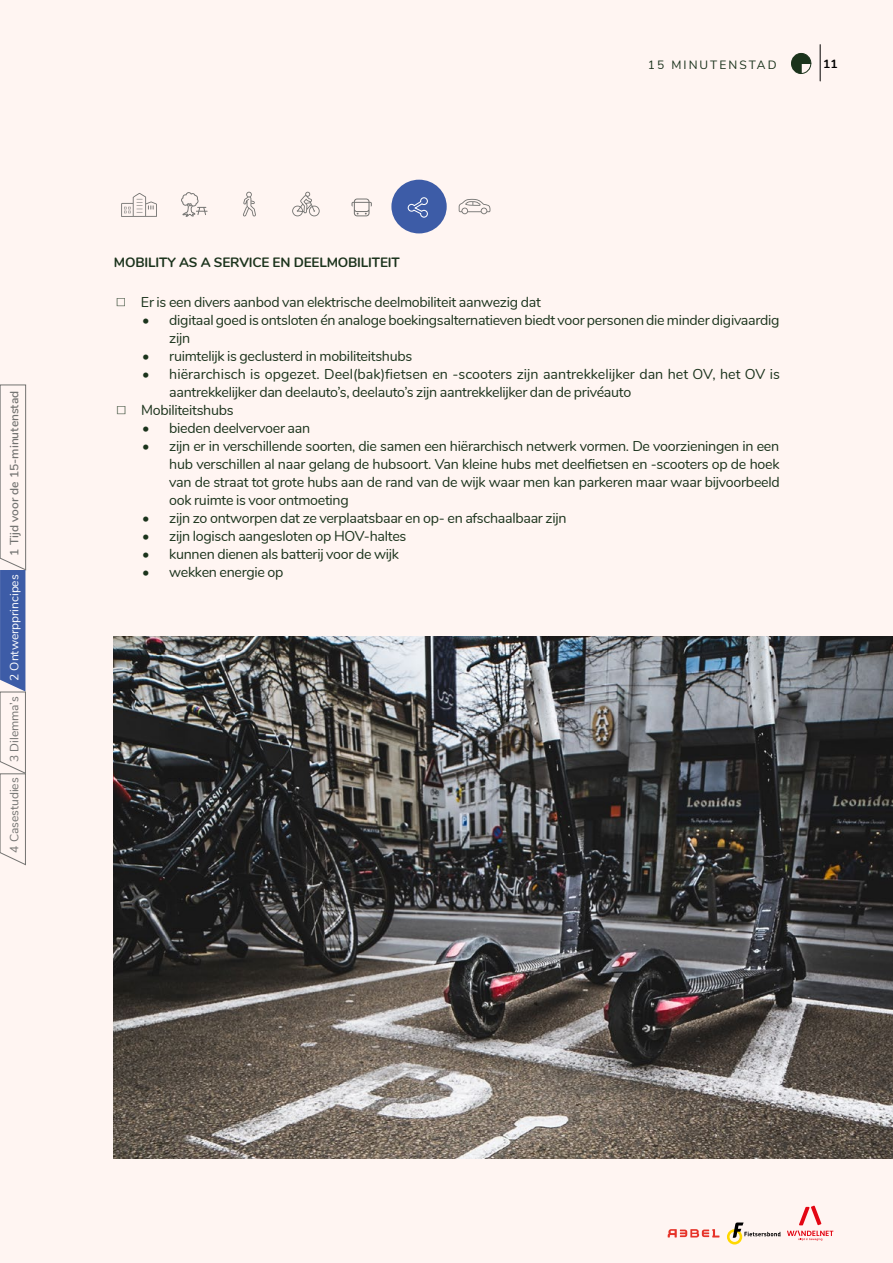
<style>
.page{position:relative;width:893px;height:1263px;background:#fff5f2}
.page>*{position:absolute;margin:0;border:0;box-sizing:border-box;transform-origin:0 0}
.t1{font:14.25px/18px "Nunito";letter-spacing:-.02em;color:#1b331c}
.t2{font:700 13.5px "Nunito";letter-spacing:-.01em;color:#1b331c}
.t3{font:600 12px "Nunito";color:#737371}
.t4{font:12px "Nunito";color:#737371}
.t5{font:12px "Nunito";color:#fff}
.t6{font:12px "Nunito Sans";letter-spacing:.17em;color:#1b331c}
.t7{font:700 12px "Nunito";color:#000}
.s1{font-family:"Apple Myungjo"}
</style>
<div class="page">
<hr style="left:820px;top:45px;width:1px;height:36px;background:#000">
<svg style="left:787px;top:1205px;width:46px;height:36px"></svg>
<svg style="left:668px;top:1229px;width:51px;height:8px"></svg>
<svg style="left:727px;top:1222px;width:54px;height:22px"></svg>
<img style="left:113px;top:636px;width:780px;height:522px">
<div style="left:391px;top:180px;width:56px;height:53px;background:#3d5ca7;border-radius:50%"></div>
<svg style="left:351px;top:198px;width:21px;height:18px"></svg>
<svg style="left:243px;top:192px;width:13px;height:24px"></svg>
<svg style="left:292px;top:192px;width:28px;height:24px"></svg>
<svg style="left:459px;top:199px;width:31px;height:15px"></svg>
<svg style="left:407px;top:197px;width:21px;height:21px"></svg>
<svg style="left:121px;top:193px;width:36px;height:24px"></svg>
<svg style="left:181px;top:192px;width:27px;height:25px"></svg>
<svg style="left:791px;top:53px;width:20px;height:21px"></svg>
<svg style="left:0;top:385px;width:26px;height:480px"></svg>
<p class="t3" style="left:5px;top:556px;width:167px;rotate:-90deg">1 Tijd voor de 15-minutenstad</p>
<p class="t5" style="left:5px;top:681px;width:108px;rotate:-90deg">2 Ontwerpprincipes</p>
<p class="t4" style="left:5px;top:762px;width:67px;rotate:-90deg">3 Dilemma’s</p>
<p class="t4" style="left:5px;top:853px;width:77px;rotate:-90deg">4 Casestudies</p>
<p class="t6" style="left:648px;top:56px;width:130px">15 MINUTENSTAD</p>
<p class="t7" style="left:823px;top:55px;width:16px">11</p>
<p class="t2" style="left:114px;top:252px;width:287px">MOBILITY AS A SERVICE EN DEELMOBILITEIT</p>
<p class="t1" style="left:114px;top:293px;width:428px"><span class="s1">◻</span> Er is een divers aanbod van elektrische deelmobiliteit aanwezig dat</p>
<p class="t1" style="left:169px;top:311px;width:612px;text-indent:-27px">• digitaal goed is ontsloten én analoge boekingsalternatieven biedt voor personen die minder digivaardig zijn</p>
<p class="t1" style="left:142px;top:347px;width:272px">• ruimtelijk is geclusterd in mobiliteitshubs</p>
<p class="t1" style="left:169px;top:365px;width:612px;text-indent:-27px">• hiërarchisch is opgezet. Deel(bak)fietsen en -scooters zijn aantrekkelijker dan het OV, het OV is aantrekkelijker dan deelauto’s, deelauto’s zijn aantrekkelijker dan de privéauto</p>
<p class="t1" style="left:114px;top:401px;width:121px"><span class="s1">◻</span> Mobiliteitshubs</p>
<p class="t1" style="left:142px;top:419px;width:169px">• bieden deelvervoer aan</p>
<p class="t1" style="left:169px;top:437px;width:612px;text-align:justify;text-indent:-27px">• zijn er in verschillende soorten, die samen een hiërarchisch netwerk vormen. De voorzieningen in een hub verschillen al naar gelang de hubsoort. Van kleine hubs met deelfietsen en -scooters op de hoek van de straat tot grote hubs aan de rand van de wijk waar men kan parkeren maar waar bijvoorbeeld ook ruimte is voor ontmoeting</p>
<p class="t1" style="left:142px;top:509px;width:426px">• zijn zo ontworpen dat ze verplaatsbaar en op- en afschaalbaar zijn</p>
<p class="t1" style="left:142px;top:527px;width:266px">• zijn logisch aangesloten op HOV-haltes</p>
<p class="t1" style="left:142px;top:545px;width:258px">• kunnen dienen als batterij voor de wijk</p>
<p class="t1" style="left:142px;top:562px;width:143px">• wekken energie op</p>
</div>
